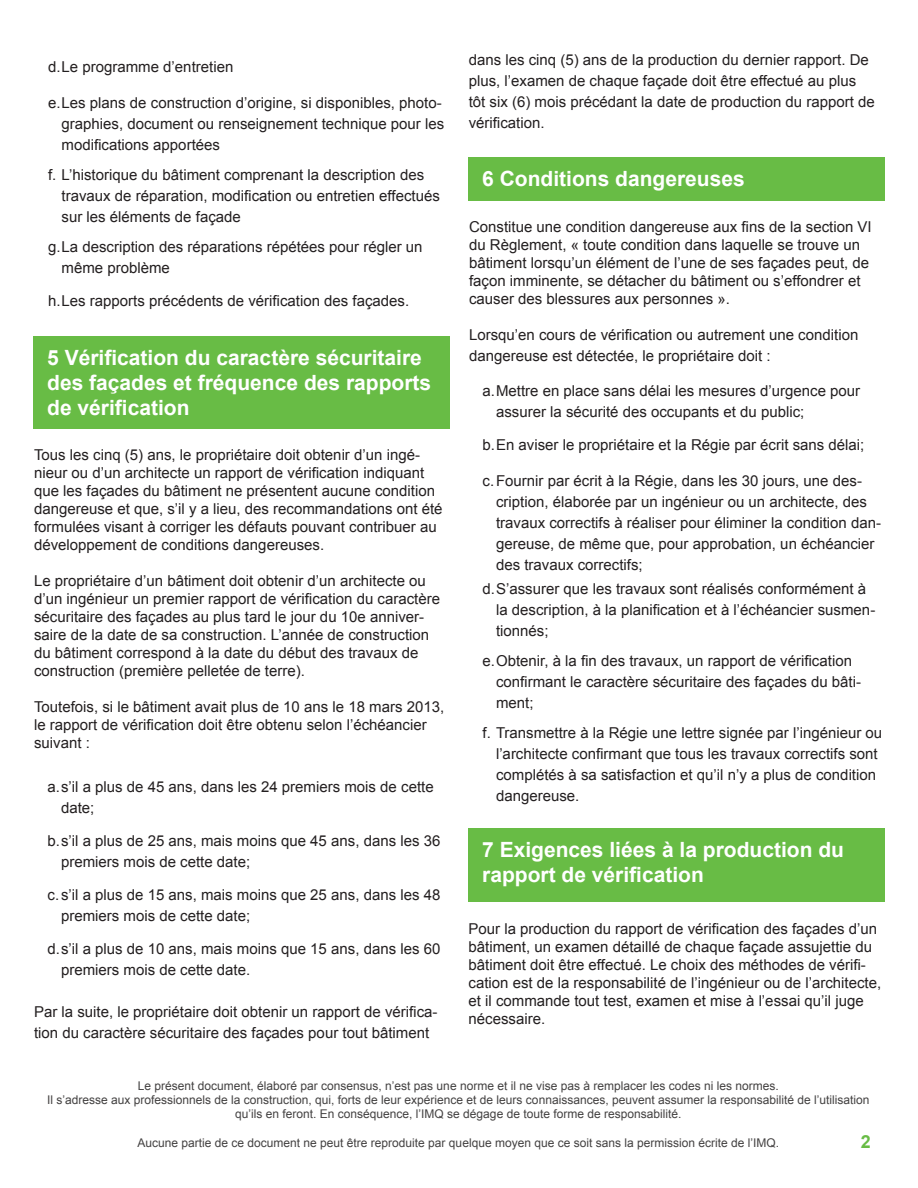
<style>
.page{position:relative;width:918px;height:1188px;background:#fff}
.page>*{position:absolute;margin:0;border:0;box-sizing:border-box;transform-origin:0 0}
.t1{font:700 21px/25.2px "Arial";color:#fff}
.t2{font:700 18px "Arial";color:#68bc45}
.t3{font:15px/21px "Arial";color:#231f20}
.t4{font:12px/14.4px "Arial";color:#434141;text-align:center}
</style>
<div class="page">
<div style="left:34px;top:336px;width:416px;height:93px;background:#68bc45"></div>
<div style="left:469px;top:158px;width:416px;height:43px;background:#68bc45"></div>
<div style="left:469px;top:828px;width:416px;height:74px;background:#68bc45"></div>
<p class="t3" style="left:48px;top:56px;width:187px">d.Le programme d’entretien</p>
<p class="t3" style="left:62px;top:92px;width:384px;text-indent:-13px">e.Les plans de construction d’origine, si disponibles, photo&shy;graphies, document ou renseignement technique pour les modifications apportées</p>
<p class="t3" style="left:62px;top:164px;width:380px;text-indent:-14px">f. L’historique du bâtiment comprenant la description des travaux de réparation, modification ou entretien effectués sur les éléments de façade</p>
<p class="t3" style="left:62px;top:236px;width:363px;text-indent:-14px">g.La description des réparations répétées pour régler un même problème</p>
<p class="t3" style="left:48px;top:290px;width:363px">h.Les rapports précédents de vérification des façades.</p>
<h1 class="t1" style="left:47px;top:345px;width:385px">5 Vérification du caractère sécuritaire des façades et fréquence des rapports de vérification</h1>
<p class="t3" style="left:34px;top:446px;width:410px;line-height:18px">Tous les cinq (5) ans, le propriétaire doit obtenir d’un ingé&shy;nieur ou d’un architecte un rapport de vérification indiquant que les façades du bâtiment ne présentent aucune condition dangereuse et que, s’il y a lieu, des recommandations ont été formulées visant à corriger les défauts pouvant contribuer au développement de conditions dangereuses.</p>
<p class="t3" style="left:34px;top:572px;width:408px;line-height:18px">Le propriétaire d’un bâtiment doit obtenir d’un architecte ou d’un ingénieur un premier rapport de vérification du caractère sécuritaire des façades au plus tard le jour du 10e anniver&shy;saire de la date de sa construction. L’année de construction du bâtiment correspond à la date du début des travaux de construction (première pelletée de terre).</p>
<p class="t3" style="left:34px;top:698px;width:412px;line-height:18px">Toutefois, si le bâtiment avait plus de 10 ans le 18 mars 2013, le rapport de vérification doit être obtenu selon l’échéancier suivant :</p>
<p class="t3" style="left:61px;top:776px;width:374px;text-indent:-14px">a.s’il a plus de 45 ans, dans les 24 premiers mois de cette date;</p>
<p class="t3" style="left:61px;top:830px;width:381px;text-indent:-14px">b.s’il a plus de 25 ans, mais moins que 45 ans, dans les 36 premiers mois de cette date;</p>
<p class="t3" style="left:61px;top:884px;width:381px;text-indent:-14px">c.s’il a plus de 15 ans, mais moins que 25 ans, dans les 48 premiers mois de cette date;</p>
<p class="t3" style="left:61px;top:938px;width:381px;text-indent:-14px">d.s’il a plus de 10 ans, mais moins que 15 ans, dans les 60 premiers mois de cette date.</p>
<p class="t3" style="left:34px;top:1001px;width:405px">Par la suite, le propriétaire doit obtenir un rapport de vérifica&shy;tion du caractère sécuritaire des façades pour tout bâtiment</p>
<p class="t3" style="left:469px;top:49px;width:408px">dans les cinq (5) ans de la production du dernier rapport. De plus, l’examen de chaque façade doit être effectué au plus tôt six (6) mois précédant la date de production du rapport de vérification.</p>
<h1 class="t1" style="left:482px;top:167px;width:264px">6 Conditions dangereuses</h1>
<p class="t3" style="left:469px;top:218px;width:404px;line-height:18px">Constitue une condition dangereuse aux fins de la section VI du Règlement, « toute condition dans laquelle se trouve un bâtiment lorsqu’un élément de l’une de ses façades peut, de façon imminente, se détacher du bâtiment ou s’effondrer et causer des blessures aux personnes ».</p>
<p class="t3" style="left:469px;top:324px;width:391px">Lorsqu’en cours de vérification ou autrement une condition dangereuse est détectée, le propriétaire doit :</p>
<p class="t3" style="left:496px;top:380px;width:366px;text-indent:-14px">a.Mettre en place sans délai les mesures d’urgence pour assurer la sécurité des occupants et du public;</p>
<p class="t3" style="left:483px;top:434px;width:383px">b.En aviser le propriétaire et la Régie par écrit sans délai;</p>
<p class="t3" style="left:496px;top:470px;width:387px;text-indent:-14px">c.Fournir par écrit à la Régie, dans les 30 jours, une des&shy;cription, élaborée par un ingénieur ou un architecte, des travaux correctifs à réaliser pour éliminer la condition dan&shy;gereuse, de même que, pour approbation, un échéancier des travaux correctifs;</p>
<p class="t3" style="left:496px;top:578px;width:381px;text-indent:-14px">d.S’assurer que les travaux sont réalisés conformément à la description, à la planification et à l’échéancier susmen&shy;tionnés;</p>
<p class="t3" style="left:496px;top:650px;width:367px;text-indent:-14px">e.Obtenir, à la fin des travaux, un rapport de vérification confirmant le caractère sécuritaire des façades du bâti&shy;ment;</p>
<p class="t3" style="left:496px;top:722px;width:388px;text-indent:-14px">f. Transmettre à la Régie une lettre signée par l’ingénieur ou l’architecte confirmant que tous les travaux correctifs sont complétés à sa satisfaction et qu’il n’y a plus de condition dangereuse.</p>
<h1 class="t1" style="left:482px;top:838px;width:363px">7 Exigences liées à la production du rapport de vérification</h1>
<p class="t3" style="left:469px;top:919px;width:414px;line-height:18px">Pour la production du rapport de vérification des façades d’un bâtiment, un examen détaillé de chaque façade assujettie du bâtiment doit être effectué. Le choix des méthodes de vérifi&shy;cation est de la responsabilité de l’ingénieur ou de l’architecte, et il commande tout test, examen et mise à l’essai qu’il juge nécessaire.</p>
<p class="t4" style="left:47px;top:1078px;width:824px">Le présent document, élaboré par consensus, n’est pas une norme et il ne vise pas à remplacer les codes ni les normes.<br>Il s’adresse aux professionnels de la construction, qui, forts de leur expérience et de leurs connaissances, peuvent assumer la responsabilité de l’utilisation qu’ils en feront. En conséquence, l’IMQ se dégage de toute forme de responsabilité.</p>
<p class="t4" style="left:137px;top:1136px;width:643px">Aucune partie de ce document ne peut être reproduite par quelque moyen que ce soit sans la permission écrite de l’IMQ.</p>
<p class="t2" style="left:861px;top:1130px;width:12px">2</p>
</div>
